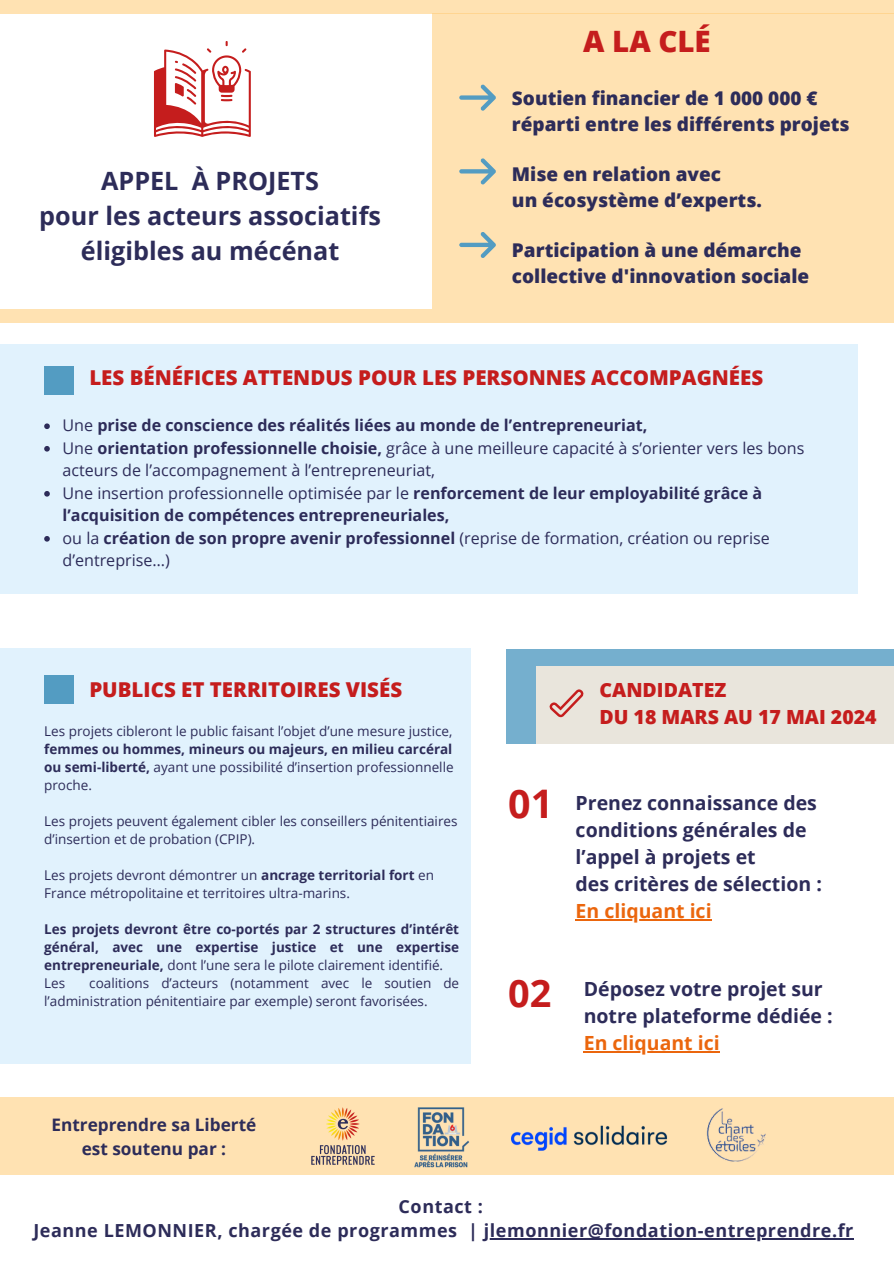
<style>
.page{position:relative;width:894px;height:1264px;background:#fff}
.page>*{position:absolute;margin:0;border:0;box-sizing:border-box;transform-origin:0 0}
.t1{font:700 39.3px "Open Sans";color:#c51d1d}
.t2{font:700 37.8px "Open Sans";color:#c51d1d}
.t3{font:800 29.4px "Open Sans";color:#c51d1d}
.t4{font:700 25.2px/34.8px "Open Sans";color:#2d2c59;text-align:center}
.t5{font:800 20.55px "Open Sans";color:#c51d1d}
.t6{font:700 19.5px/27px "Open Sans";color:#2d2c59}
.t7{font:800 19.5px/27px "Open Sans";color:#c51d1d}
.t8{font:700 19.5px "Open Sans";color:#eb660d}
.t9{font:800 18.9px/25.8px "Open Sans";color:#2d2c59}
.t10{font:700 18px/24.8px "Open Sans";letter-spacing:.03em;color:#2d2c59;text-align:center}
.t11{font:700 17.25px/23.7px "Open Sans";color:#2d2c59;text-align:center}
.t12{font:16.05px/22.5px "Open Sans";color:#2d2c59}
.t13{font:700 16.05px/22.5px "Open Sans";color:#2d2c59}
.t14{font:13.5px/18px "Open Sans";color:#2d2c59}
.t15{font:700 13.5px/18px "Open Sans";color:#2d2c59;text-align:justify}
.s1{font-weight:400}
.s2{font-weight:700}
</style>
<div class="page">
<div style="left:0;top:309px;width:893px;height:13px;background:#ffe2b2"></div>
<div style="left:432px;top:14px;width:461px;height:295px;background:#ffe2b2"></div>
<svg style="left:459px;top:232px;width:37px;height:25px"></svg>
<svg style="left:459px;top:84px;width:37px;height:26px"></svg>
<svg style="left:459px;top:158px;width:37px;height:26px"></svg>
<svg style="left:154px;top:41px;width:97px;height:96px"></svg>
<div style="left:0;top:0;width:893px;height:13px;background:#ffe2b2"></div>
<div style="left:0;top:344px;width:857px;height:249px;background:#e1f2fd"></div>
<div style="left:0;top:649px;width:470px;height:414px;background:#e1f2fd"></div>
<div style="left:44px;top:675px;width:30px;height:28px;background:#539cc2"></div>
<div style="left:506px;top:649px;width:387px;height:94px;background:#75afce"></div>
<div style="left:536px;top:666px;width:357px;height:77px;background:#e9e5dc"></div>
<svg style="left:549px;top:689px;width:34px;height:28px"></svg>
<div style="left:44px;top:366px;width:30px;height:28px;background:#539cc2"></div>
<hr style="left:483px;top:1238px;width:370px;height:1px;background:#2d2c59">
<hr style="left:575px;top:919px;width:136px;height:1px;background:#eb660d">
<div style="left:0;top:1097px;width:893px;height:77px;background:#ffe2b2"></div>
<img style="left:706px;top:1108px;width:60px;height:54px">
<img style="left:512px;top:1125px;width:155px;height:25px">
<img style="left:311px;top:1107px;width:64px;height:58px">
<img style="left:414px;top:1107px;width:55px;height:61px">
<hr style="left:583px;top:1051px;width:136px;height:1px;background:#eb660d">
<svg style="left:44px;top:423px;width:6px;height:6px"></svg>
<svg style="left:44px;top:446px;width:6px;height:5px"></svg>
<svg style="left:44px;top:491px;width:6px;height:5px"></svg>
<svg style="left:44px;top:536px;width:6px;height:5px"></svg>
<p class="t3" style="left:583px;top:21px;width:129px">A LA CLÉ</p>
<h4 class="t9" style="left:512px;top:85px;width:339px">Soutien financier de 1 000 000 € réparti entre les différents projets</h4>
<h3 class="t4" style="left:39px;top:163px;width:343px">APPEL À PROJETS<br>pour les acteurs associatifs éligibles au mécénat</h3>
<p class="t9" style="left:512px;top:160px;width:251px">Mise en relation avec<br>un écosystème d’experts.</p>
<h4 class="t9" style="left:512px;top:237px;width:299px">Participation à une démarche collective d'innovation sociale</h4>
<p class="t5" style="left:89px;top:363px;width:675px">LES BÉNÉFICES ATTENDUS POUR LES PERSONNES ACCOMPAGNÉES</p>
<h4 class="t13" style="left:63px;top:414px;width:586px"><span class="s1">Une</span> prise de conscience des réalités liées au monde de l’entrepreneuriat,</h4>
<p class="t12" style="left:63px;top:436px;width:743px">Une <span class="s2">orientation professionnelle choisie,</span> grâce à une meilleure capacité à s’orienter vers les bons acteurs de l’accompagnement à l’entrepreneuriat,</p>
<h4 class="t13" style="left:63px;top:481px;width:700px"><span class="s1">Une insertion professionnelle optimisée par le</span> renforcement de leur employabilité grâce à l’acquisition de compétences entrepreneuriales,</h4>
<h5 class="t12" style="left:63px;top:526px;width:708px">ou la <span class="s2">création de son propre avenir professionnel</span> (reprise de formation, création ou reprise d’entreprise…)</h5>
<p class="t5" style="left:89px;top:675px;width:314px">PUBLICS ET TERRITOIRES VISÉS</p>
<p class="t14" style="left:44px;top:721px;width:411px;text-align:justify">Les projets cibleront le public faisant l’objet d’une mesure justice, <span class="s2">femmes ou hommes, mineurs ou majeurs, en milieu carcéral ou semi-liberté,</span> ayant une possibilité d’insertion professionnelle proche.</p>
<h4 class="t14" style="left:44px;top:811px;width:414px">Les projets peuvent également cibler les conseillers pénitentiaires d’insertion et de probation (CPIP).</h4>
<p class="t14" style="left:44px;top:865px;width:391px">Les projets devront démontrer un <span class="s2">ancrage territorial fort</span> en<br>France métropolitaine et territoires ultra-marins.</p>
<h3 class="t15" style="left:44px;top:919px;width:416px">Les projets devront être co-portés par 2 structures d’intérêt général, avec une expertise justice et une expertise entrepreneuriale, <span class="s1">dont l’une sera le pilote clairement identifié.</span></h3>
<p class="t14" style="left:44px;top:973px;width:23px">Les</p>
<p class="t14" style="left:44px;top:973px;width:416px;text-indent:45px">coalitions d’acteurs (notamment avec le soutien de l’administration pénitentiaire par exemple) seront favorisées.</p>
<p class="t11" style="left:51px;top:1112px;width:206px">Entreprendre sa Liberté est soutenu par :</p>
<p class="t1" style="left:508px;top:776px;width:46px">01</p>
<h3 class="t2" style="left:508px;top:966px;width:45px">02</h3>
<p class="t7" style="left:599px;top:676px;width:278px">CANDIDATEZ<br>DU 18 MARS AU 17 MAI 2024</p>
<p class="t6" style="left:575px;top:789px;width:248px">Prenez connaissance des conditions générales de l’appel à projets et<br>des critères de sélection :</p>
<p class="t8" style="left:575px;top:897px;width:137px">En cliquant ici</p>
<h3 class="t6" style="left:583px;top:975px;width:250px">Déposez votre projet sur notre plateforme dédiée :</h3>
<p class="t8" style="left:583px;top:1029px;width:137px">En cliquant ici</p>
<p class="t10" style="left:33px;top:1193px;width:821px">Contact :<br>Jeanne LEMONNIER, chargée de programmes | jlemonnier@fondation-entreprendre.fr</p>
</div>
